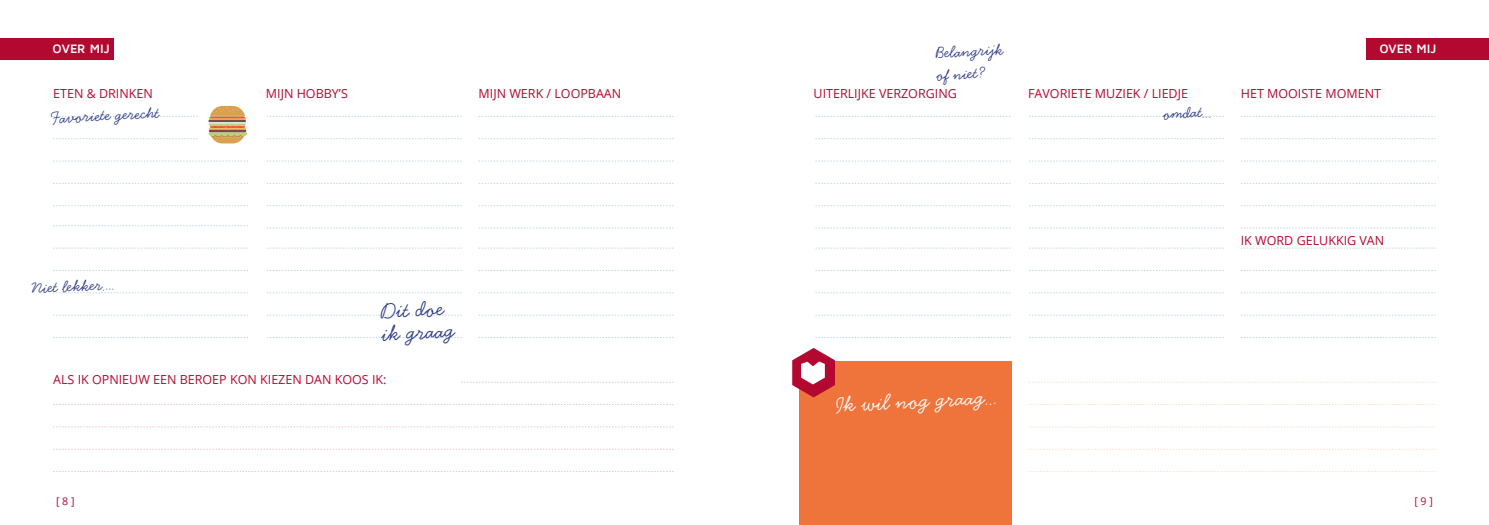
<style>
.page{position:relative;width:1489px;height:525px;background:#fff}
.page>*{position:absolute;margin:0;border:0;box-sizing:border-box;transform-origin:0 0}
.t1{font:23.75px "Handsome Pro";color:#fff}
.t2{font:23.75px/22.2px "Handsome Pro";color:#283583}
.t3{font:17.5px/22.2px "Handsome Pro";color:#283583}
.t4{font:12.5px "Open Sans";color:#b30931}
.t5{font:700 12.5px "Maven Pro";color:#fff}
.t6{font:10.62px "Open Sans";color:#b30931}
</style>
<div class="page">
<div style="left:799px;top:361px;width:213px;height:163px;background:#ee743b"></div>
<svg style="left:267px;top:270px;width:195px;height:1px"></svg>
<svg style="left:267px;top:248px;width:195px;height:1px"></svg>
<svg style="left:267px;top:292px;width:195px;height:1px"></svg>
<svg style="left:267px;top:315px;width:195px;height:1px"></svg>
<svg style="left:267px;top:337px;width:195px;height:1px"></svg>
<svg style="left:1029px;top:270px;width:194px;height:1px"></svg>
<svg style="left:1029px;top:248px;width:194px;height:1px"></svg>
<svg style="left:1029px;top:292px;width:194px;height:1px"></svg>
<svg style="left:1029px;top:315px;width:194px;height:1px"></svg>
<svg style="left:1029px;top:337px;width:194px;height:1px"></svg>
<svg style="left:478px;top:270px;width:195px;height:1px"></svg>
<svg style="left:478px;top:248px;width:195px;height:1px"></svg>
<svg style="left:478px;top:292px;width:195px;height:1px"></svg>
<svg style="left:478px;top:315px;width:195px;height:1px"></svg>
<svg style="left:478px;top:337px;width:195px;height:1px"></svg>
<svg style="left:1241px;top:270px;width:194px;height:1px"></svg>
<svg style="left:1241px;top:248px;width:194px;height:1px"></svg>
<svg style="left:1241px;top:292px;width:194px;height:1px"></svg>
<svg style="left:1241px;top:315px;width:194px;height:1px"></svg>
<svg style="left:1241px;top:337px;width:194px;height:1px"></svg>
<svg style="left:53px;top:183px;width:195px;height:1px"></svg>
<svg style="left:53px;top:205px;width:195px;height:1px"></svg>
<svg style="left:53px;top:161px;width:195px;height:1px"></svg>
<svg style="left:53px;top:138px;width:145px;height:1px"></svg>
<svg style="left:53px;top:116px;width:145px;height:1px"></svg>
<svg style="left:815px;top:270px;width:195px;height:1px"></svg>
<svg style="left:815px;top:248px;width:195px;height:1px"></svg>
<svg style="left:815px;top:292px;width:195px;height:1px"></svg>
<svg style="left:815px;top:315px;width:195px;height:1px"></svg>
<svg style="left:815px;top:337px;width:195px;height:1px"></svg>
<svg style="left:461px;top:382px;width:212px;height:1px"></svg>
<svg style="left:1029px;top:382px;width:406px;height:1px"></svg>
<svg style="left:53px;top:404px;width:620px;height:1px"></svg>
<svg style="left:1028px;top:404px;width:407px;height:1px"></svg>
<svg style="left:53px;top:426px;width:620px;height:1px"></svg>
<svg style="left:1028px;top:426px;width:407px;height:1px"></svg>
<svg style="left:53px;top:449px;width:620px;height:1px"></svg>
<svg style="left:1028px;top:449px;width:407px;height:1px"></svg>
<svg style="left:53px;top:471px;width:620px;height:1px"></svg>
<svg style="left:1028px;top:471px;width:407px;height:1px"></svg>
<svg style="left:267px;top:138px;width:195px;height:1px"></svg>
<svg style="left:267px;top:116px;width:195px;height:1px"></svg>
<svg style="left:267px;top:161px;width:195px;height:1px"></svg>
<svg style="left:267px;top:183px;width:195px;height:1px"></svg>
<svg style="left:267px;top:205px;width:195px;height:1px"></svg>
<svg style="left:267px;top:228px;width:195px;height:1px"></svg>
<svg style="left:1029px;top:138px;width:194px;height:1px"></svg>
<svg style="left:1029px;top:116px;width:194px;height:1px"></svg>
<svg style="left:1029px;top:161px;width:194px;height:1px"></svg>
<svg style="left:1029px;top:183px;width:194px;height:1px"></svg>
<svg style="left:1029px;top:205px;width:194px;height:1px"></svg>
<svg style="left:1029px;top:228px;width:194px;height:1px"></svg>
<svg style="left:478px;top:138px;width:195px;height:1px"></svg>
<svg style="left:478px;top:116px;width:195px;height:1px"></svg>
<svg style="left:478px;top:161px;width:195px;height:1px"></svg>
<svg style="left:478px;top:183px;width:195px;height:1px"></svg>
<svg style="left:478px;top:205px;width:195px;height:1px"></svg>
<svg style="left:478px;top:228px;width:195px;height:1px"></svg>
<svg style="left:1241px;top:138px;width:194px;height:1px"></svg>
<svg style="left:1241px;top:116px;width:194px;height:1px"></svg>
<svg style="left:1241px;top:161px;width:194px;height:1px"></svg>
<svg style="left:1241px;top:183px;width:194px;height:1px"></svg>
<svg style="left:1241px;top:205px;width:194px;height:1px"></svg>
<svg style="left:1241px;top:228px;width:194px;height:1px"></svg>
<svg style="left:53px;top:315px;width:195px;height:1px"></svg>
<svg style="left:53px;top:337px;width:195px;height:1px"></svg>
<svg style="left:53px;top:292px;width:195px;height:1px"></svg>
<svg style="left:53px;top:270px;width:195px;height:1px"></svg>
<svg style="left:53px;top:248px;width:195px;height:1px"></svg>
<svg style="left:53px;top:225px;width:195px;height:1px"></svg>
<svg style="left:815px;top:138px;width:195px;height:1px"></svg>
<svg style="left:815px;top:116px;width:195px;height:1px"></svg>
<svg style="left:815px;top:161px;width:195px;height:1px"></svg>
<svg style="left:815px;top:183px;width:195px;height:1px"></svg>
<svg style="left:815px;top:205px;width:195px;height:1px"></svg>
<svg style="left:815px;top:228px;width:195px;height:1px"></svg>
<svg style="left:208px;top:106px;width:39px;height:37px"></svg>
<div style="left:1366px;top:38px;width:122px;height:21px;background:#b30931"></div>
<div style="left:0;top:38px;width:113px;height:21px;background:#b30931"></div>
<svg style="left:792px;top:348px;width:43px;height:49px"></svg>
<h2 class="t3" style="left:934px;top:42px;width:69px;rotate:-3deg">Belangrijk of niet?</h2>
<p class="t5" style="left:53px;top:42px;width:59px">OVER MIJ</p>
<p class="t5" style="left:1379px;top:42px;width:59px">OVER MIJ</p>
<p class="t4" style="left:53px;top:85px;width:101px">ETEN &amp; DRINKEN</p>
<p class="t4" style="left:1028px;top:85px;width:161px">FAVORIETE MUZIEK / LIEDJE</p>
<p class="t4" style="left:478px;top:85px;width:144px">MIJN WERK / LOOPBAAN</p>
<p class="t4" style="left:813px;top:85px;width:145px">UITERLIJKE VERZORGING</p>
<p class="t4" style="left:1240px;top:85px;width:142px">HET MOOISTE MOMENT</p>
<p class="t4" style="left:266px;top:85px;width:83px">MIJN HOBBY’S</p>
<h2 class="t3" style="left:50px;top:107px;width:110px;rotate:-3deg">Favoriete gerecht</h2>
<h2 class="t3" style="left:31px;top:277px;width:85px;rotate:-3deg">Niet lekker....</h2>
<h1 class="t2" style="left:380px;top:301px;width:75px;rotate:-3deg">Dit doe ik graag</h1>
<p class="t4" style="left:53px;top:370px;width:335px">ALS IK OPNIEUW EEN BEROEP KON KIEZEN DAN KOOS IK:</p>
<h1 class="t1" style="left:834px;top:391px;width:164px;rotate:-3deg">Ik wil nog graag...</h1>
<h2 class="t3" style="left:1162px;top:103px;width:50px;rotate:-3deg">omdat...</h2>
<p class="t4" style="left:1240px;top:232px;width:145px">IK WORD GELUKKIG VAN</p>
<p class="t6" style="left:56px;top:493px;width:20px">[ 8 ]</p>
<p class="t6" style="left:1414px;top:493px;width:20px">[ 9 ]</p>
</div>
